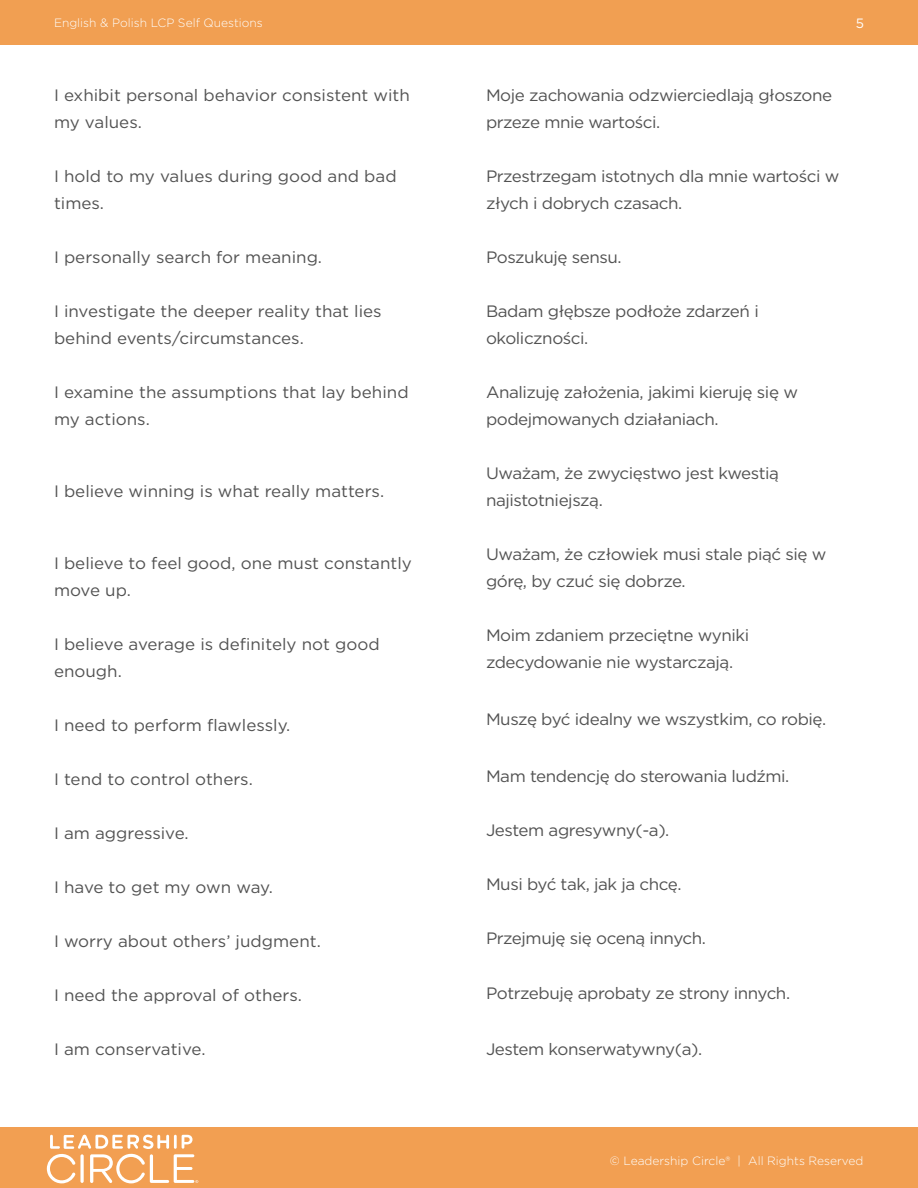
<style>
.page{position:relative;width:918px;height:1188px;background:#fff}
.page>*{position:absolute;margin:0;border:0;box-sizing:border-box;transform-origin:0 0}
.paragraph_body{font:16.5px/27px "Gotham";letter-spacing:-.025em;color:#535353}
.paragraph_body-2{font:16.5px/27px "Gotham";color:#535353}
.t1{font:13.5px "Gotham";color:#fff}
.t2{font:300 12px "Gotham";color:#feffff}
</style>
<div class="page">
<div style="left:0;top:1128px;width:918px;height:60px;background:#f29f52"></div>
<div style="left:0;top:0;width:918px;height:44px;background:#f19f52"></div>
<svg style="left:47px;top:1135px;width:151px;height:48px"></svg>
<p class="t2" style="left:54px;top:15px;width:210px">English &amp; Polish LCP Self Questions</p>
<p class="t1" style="left:856px;top:15px;width:10px">5</p>
<p class="paragraph_body-2" style="left:54px;top:81px;width:357px">I exhibit personal behavior consistent with my values.</p>
<p class="paragraph_body-2" style="left:54px;top:162px;width:344px">I hold to my values during good and bad times.</p>
<p class="paragraph_body-2" style="left:54px;top:243px;width:270px">I personally search for meaning.</p>
<p class="paragraph_body-2" style="left:54px;top:297px;width:329px">I investigate the deeper reality that lies behind events/circumstances.</p>
<p class="paragraph_body-2" style="left:54px;top:378px;width:356px">I examine the assumptions that lay behind my actions.</p>
<p class="paragraph_body-2" style="left:54px;top:477px;width:332px">I believe winning is what really matters.</p>
<p class="paragraph_body-2" style="left:54px;top:549px;width:360px">I believe to feel good, one must constantly move up.</p>
<p class="paragraph_body-2" style="left:54px;top:630px;width:327px">I believe average is definitely not good enough.</p>
<p class="paragraph_body-2" style="left:54px;top:711px;width:238px">I need to perform flawlessly.</p>
<p class="paragraph_body-2" style="left:54px;top:765px;width:200px">I tend to control others.</p>
<p class="paragraph_body-2" style="left:54px;top:819px;width:136px">I am aggressive.</p>
<p class="paragraph_body" style="left:54px;top:873px;width:220px">I have to get my own way.</p>
<p class="paragraph_body-2" style="left:54px;top:927px;width:268px">I worry about others’ judgment.</p>
<p class="paragraph_body-2" style="left:54px;top:981px;width:250px">I need the approval of others.</p>
<p class="paragraph_body-2" style="left:54px;top:1035px;width:153px">I am conservative.</p>
<p class="paragraph_body" style="left:486px;top:81px;width:348px">Moje zachowania odzwierciedlają głoszone przeze mnie wartości.</p>
<p class="paragraph_body" style="left:486px;top:162px;width:355px">Przestrzegam istotnych dla mnie wartości w złych i dobrych czasach.</p>
<p class="paragraph_body" style="left:486px;top:243px;width:137px">Poszukuję sensu.</p>
<p class="paragraph_body" style="left:486px;top:297px;width:274px">Badam głębsze podłoże zdarzeń i okoliczności.</p>
<p class="paragraph_body" style="left:486px;top:378px;width:313px">Analizuję założenia, jakimi kieruję się w podejmowanych działaniach.</p>
<p class="paragraph_body" style="left:486px;top:459px;width:295px">Uważam, że zwycięstwo jest kwestią najistotniejszą.</p>
<p class="paragraph_body" style="left:486px;top:540px;width:342px">Uważam, że człowiek musi stale piąć się w górę, by czuć się dobrze.</p>
<p class="paragraph_body" style="left:486px;top:621px;width:265px">Moim zdaniem przeciętne wyniki zdecydowanie nie wystarczają.</p>
<p class="paragraph_body" style="left:486px;top:705px;width:342px">Muszę być idealny we wszystkim, co robię.</p>
<p class="paragraph_body" style="left:486px;top:762px;width:305px">Mam tendencję do sterowania ludźmi.</p>
<p class="paragraph_body" style="left:486px;top:816px;width:185px">Jestem agresywny(-a).</p>
<p class="paragraph_body" style="left:486px;top:870px;width:197px">Musi być tak, jak ja chcę.</p>
<p class="paragraph_body" style="left:486px;top:924px;width:221px">Przejmuję się oceną innych.</p>
<p class="paragraph_body" style="left:486px;top:980px;width:306px">Potrzebuję aprobaty ze strony innych.</p>
<p class="paragraph_body" style="left:486px;top:1035px;width:218px">Jestem konserwatywny(a).</p>
<p class="t2" style="left:610px;top:1153px;width:255px">© Leadership Circle® | All Rights Reserved</p>
</div>
